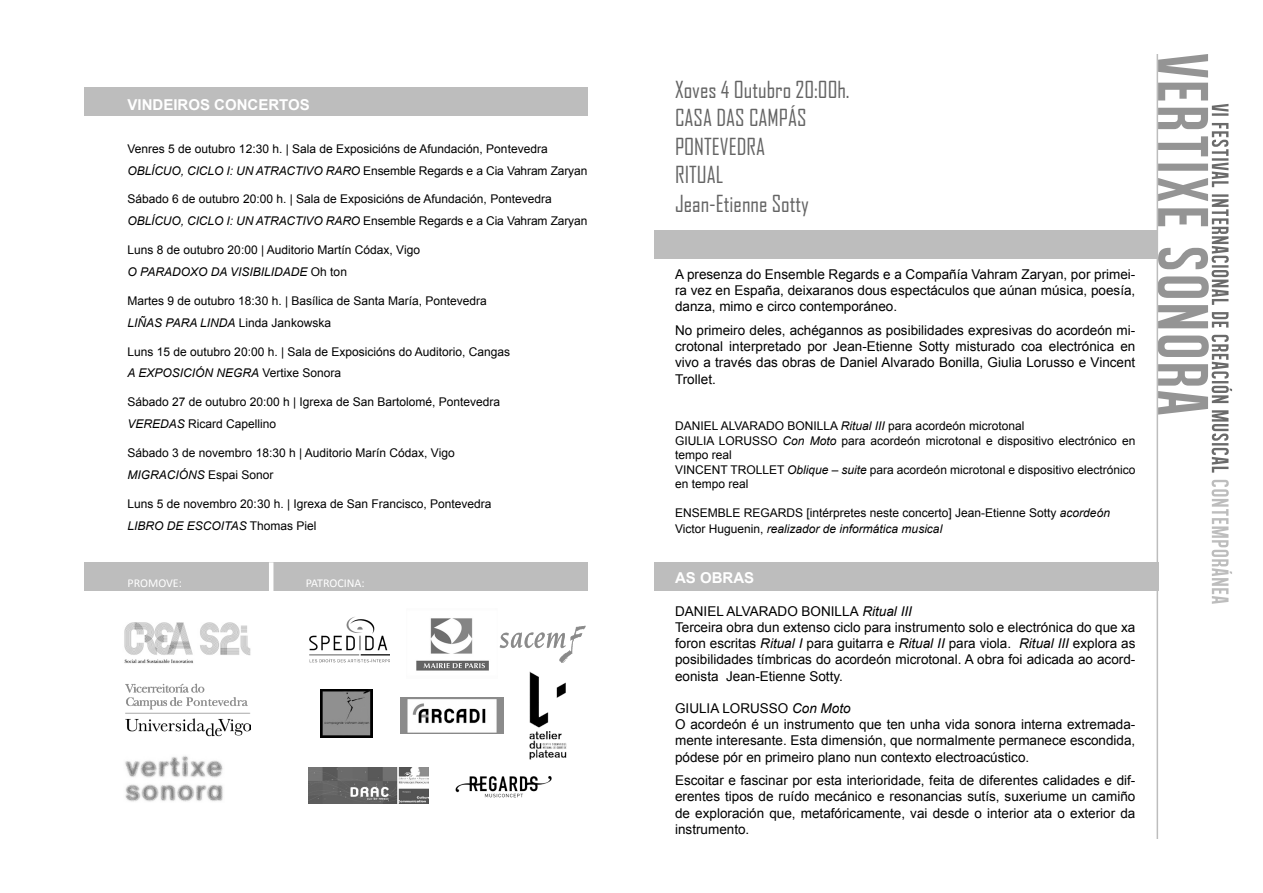
<style>
.page{position:relative;width:1263px;height:893px;background:#fff}
.page>*{position:absolute;margin:0;border:0;box-sizing:border-box;transform-origin:0 0}
.t1{font:22.5px "Agency FB";color:#646464}
.t2{font:700 15px "Arial";color:#fff}
.t3{font:13.5px/16.2px "Arial";color:#000;text-align:justify}
.t4{font:12px/14.4px "Arial";color:#000}
.t5{font:italic 12px "Arial";color:#000}
.t6{font:12px "Calibri";color:#fff}
.s1{font-style:italic}
.s2{font-style:normal}
</style>
<div class="page">
<svg style="left:1211px;top:480px;width:21px;height:124px"></svg>
<svg style="left:1158px;top:54px;width:74px;height:419px"></svg>
<div style="left:654px;top:230px;width:503px;height:29px;background:#bdbdbd"></div>
<div style="left:84px;top:87px;width:504px;height:29px;background:#bdbdbd"></div>
<div style="left:84px;top:562px;width:504px;height:29px;background:#bdbdbd"></div>
<div style="left:654px;top:562px;width:504px;height:29px;background:#bdbdbd"></div>
<hr style="left:1156px;top:54px;width:2px;height:785px;background:#bdbdbd">
<img style="left:124px;top:622px;width:127px;height:42px">
<img style="left:125px;top:683px;width:126px;height:54px">
<img style="left:125px;top:756px;width:98px;height:46px">
<hr style="left:269px;top:562px;width:4px;height:250px;background:#fff">
<img style="left:320px;top:689px;width:52px;height:48px">
<img style="left:401px;top:697px;width:102px;height:37px">
<img style="left:530px;top:671px;width:36px;height:89px">
<img style="left:416px;top:618px;width:73px;height:53px">
<img style="left:455px;top:776px;width:97px;height:22px">
<img style="left:499px;top:626px;width:87px;height:36px">
<img style="left:309px;top:617px;width:80px;height:46px">
<img style="left:308px;top:767px;width:120px;height:37px">
<p class="t2" style="left:128px;top:94px;width:184px">VINDEIROS CONCERTOS</p>
<p class="t4" style="left:128px;top:141px;width:422px">Venres 5 de outubro 12:30 h. | Sala de Exposicións de Afundación, Pontevedra</p>
<p class="t4" style="left:128px;top:163px;width:461px"><span class="s1">OBLÍCUO, CICLO I: UN ATRACTIVO RARO</span> Ensemble Regards e a Cia Vahram Zaryan</p>
<p class="t4" style="left:128px;top:192px;width:426px">Sábado 6 de outubro 20:00 h. | Sala de Exposicións de Afundación, Pontevedra</p>
<p class="t4" style="left:128px;top:214px;width:461px"><span class="s1">OBLÍCUO, CICLO I: UN ATRACTIVO RARO</span> Ensemble Regards e a Cia Vahram Zaryan</p>
<p class="t4" style="left:128px;top:243px;width:294px">Luns 8 de outubro 20:00 | Auditorio Martín Códax, Vigo</p>
<p class="t5" style="left:128px;top:264px;width:221px">O PARADOXO DA VISIBILIDADE <span class="s2">Oh ton</span></p>
<p class="t4" style="left:128px;top:294px;width:361px">Martes 9 de outubro 18:30 h. | Basílica de Santa María, Pontevedra</p>
<p class="t5" style="left:128px;top:315px;width:205px">LIÑAS PARA LINDA <span class="s2">Linda Jankowska</span></p>
<p class="t4" style="left:128px;top:344px;width:384px">Luns 15 de outubro 20:00 h. | Sala de Exposicións do Auditorio, Cangas</p>
<p class="t5" style="left:128px;top:365px;width:215px">A EXPOSICIÓN NEGRA <span class="s2">Vertixe Sonora</span></p>
<p class="t4" style="left:128px;top:395px;width:374px">Sábado 27 de outubro 20:00 h | Igrexa de San Bartolomé, Pontevedra</p>
<p class="t4" style="left:128px;top:417px;width:150px"><span class="s1">VEREDAS</span> Ricard Capellino</p>
<p class="t4" style="left:128px;top:446px;width:329px">Sábado 3 de novembro 18:30 h | Auditorio Marín Códax, Vigo</p>
<p class="t5" style="left:128px;top:467px;width:148px">MIGRACIÓNS <span class="s2">Espai Sonor</span></p>
<p class="t4" style="left:128px;top:496px;width:365px">Luns 5 de novembro 20:30 h. | Igrexa de San Francisco, Pontevedra</p>
<p class="t5" style="left:128px;top:518px;width:190px">LIBRO DE ESCOITAS <span class="s2">Thomas Piel</span></p>
<p class="t6" style="left:128px;top:576px;width:56px">PROMOVE:</p>
<p class="t6" style="left:306px;top:576px;width:60px">PATROCINA:</p>
<p class="t1" style="left:675px;top:76px;width:176px">Xoves 4 Outubro 20:00h.</p>
<p class="t1" style="left:675px;top:104px;width:133px">CASA DAS CAMPÁS</p>
<p class="t1" style="left:675px;top:133px;width:91px">PONTEVEDRA</p>
<p class="t1" style="left:675px;top:161px;width:50px">RITUAL</p>
<p class="t1" style="left:675px;top:190px;width:135px">Jean-Etienne Sotty</p>
<p class="t3" style="left:675px;top:266px;width:462px">A presenza do Ensemble Regards e a Compañía Vahram Zaryan, por primei&shy;ra vez en España, deixaranos dous espectáculos que aúnan música, poesía, danza, mimo e circo contemporáneo.</p>
<p class="t3" style="left:675px;top:322px;width:462px">No primeiro deles, achégannos as posibilidades expresivas do acordeón mi&shy;crotonal interpretado por Jean-Etienne Sotty misturado coa electrónica en vivo a través das obras de Daniel Alvarado Bonilla, Giulia Lorusso e Vincent Trollet.</p>
<p class="t4" style="left:675px;top:419px;width:351px">DANIEL ALVARADO BONILLA <span class="s1">Ritual III</span> para acordeón microtonal</p>
<p class="t4" style="left:675px;top:433px;width:462px">GIULIA LORUSSO <span class="s1">Con Moto</span> para acordeón microtonal e dispositivo electrónico en tempo real</p>
<p class="t4" style="left:675px;top:462px;width:462px">VINCENT TROLLET <span class="s1">Oblique – suite</span> para acordeón microtonal e dispositivo electrónico en tempo real</p>
<p class="t4" style="left:675px;top:505px;width:436px">ENSEMBLE REGARDS [intérpretes neste concerto] Jean-Etienne Sotty <span class="s1">acordeón</span></p>
<p class="t5" style="left:675px;top:521px;width:269px"><span class="s2">Victor Huguenin,</span> realizador de informática musical</p>
<p class="t2" style="left:675px;top:568px;width:81px">AS OBRAS</p>
<p class="t3" style="left:675px;top:603px;width:238px">DANIEL ALVARADO BONILLA <span class="s1">Ritual III</span></p>
<p class="t3" style="left:675px;top:619px;width:462px">Terceira obra dun extenso ciclo para instrumento solo e electrónica do que xa foron escritas <span class="s1">Ritual I</span> para guitarra e <span class="s1">Ritual II</span> para viola. <span class="s1">Ritual III</span> explora as posibilidades tímbricas do acordeón microtonal. A obra foi adicada ao acord&shy;eonista Jean-Etienne Sotty.</p>
<p class="t3" style="left:675px;top:700px;width:177px">GIULIA LORUSSO <span class="s1">Con Moto</span></p>
<p class="t3" style="left:675px;top:716px;width:462px">O acordeón é un instrumento que ten unha vida sonora interna extremada&shy;mente interesante. Esta dimensión, que normalmente permanece escondida, pódese pór en primeiro plano nun contexto electroacústico.</p>
<p class="t3" style="left:675px;top:772px;width:462px">Escoitar e fascinar por esta interioridade, feita de diferentes calidades e dif&shy;erentes tipos de ruído mecánico e resonancias sutís, suxeriume un camiño de exploración que, metafóricamente, vai desde o interior ata o exterior da instrumento.</p>
</div>
